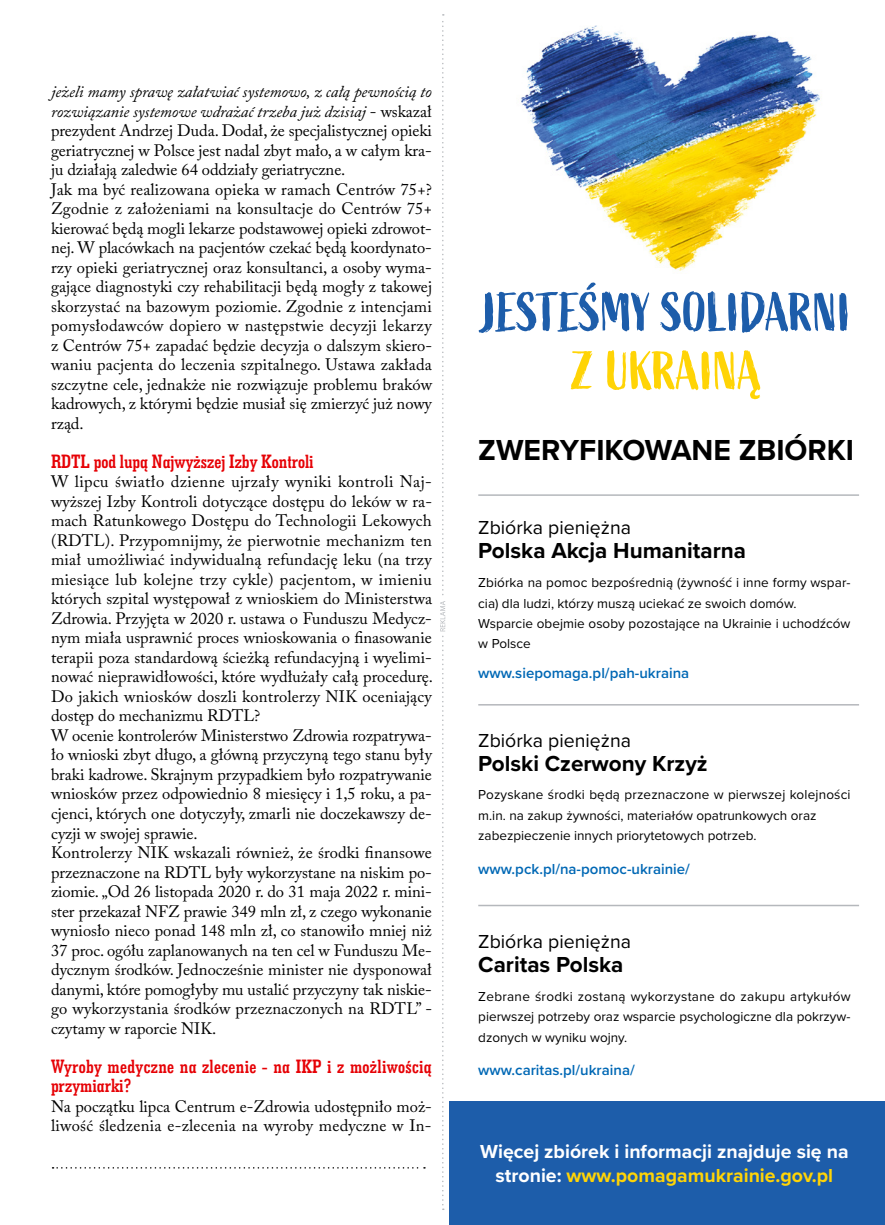
<style>
.page{position:relative;width:885px;height:1225px;background:#fff}
.page>*{position:absolute;margin:0;border:0;box-sizing:border-box;transform-origin:0 0}
.t1{font:700 30px "Proxima Nova";color:#000}
.t2{font:700 22.5px "Proxima Nova";color:#000}
.t3{font:19.5px/19.5px "Geo Slab 703 Bd Cn EU Normal";color:#e60005}
.t4{font:700 19.5px/24px "Proxima Nova";color:#fff;text-align:center}
.t5{font:19.5px "Proxima Nova";color:#000}
.t6{font:16.5px/19.5px "Adobe Caslon Pro";letter-spacing:.005em;color:#000}
.t7{font:600 15px "Proxima Nova";color:#0068b5}
.t8{font:13.5px/20.2px "Proxima Nova";color:#000}
.s1{font-style:italic}
.s2{color:#ffd406}
</style>
<div class="page">
<svg style="left:53px;top:1167px;width:372px;height:1px"></svg>
<div style="left:449px;top:1101px;width:435px;height:124px;background:#1d5daa"></div>
<hr style="left:478px;top:704px;width:381px;height:1px;background:#b5b8bc">
<hr style="left:478px;top:494px;width:381px;height:2px;background:#b5b8bc">
<hr style="left:478px;top:904px;width:381px;height:2px;background:#b5b8bc">
<img style="left:521px;top:25px;width:299px;height:246px">
<svg style="left:570px;top:350px;width:190px;height:49px"></svg>
<svg style="left:478px;top:282px;width:369px;height:51px"></svg>
<svg style="left:440px;top:14px;width:5px;height:1196px"></svg>
<p class="t6" style="left:51px;top:82px;width:382px"><span class="s1">jeżeli mamy sprawę załatwiać systemowo, z całą pewnością to rozwiązanie systemowe wdrażać trzeba już dzisiaj</span> - wskazał prezydent Andrzej Duda. Dodał, że specjalistycznej opieki geriatrycznej w Polsce jest nadal zbyt mało, a w całym kra&shy;ju działają zaledwie 64 oddziały geriatryczne.<br>Jak ma być realizowana opieka w ramach Centrów 75+?<br>Zgodnie z założeniami na konsultacje do Centrów 75+ kierować będą mogli lekarze podstawowej opieki zdrowot&shy;nej. W placówkach na pacjentów czekać będą koordynato&shy;rzy opieki geriatrycznej oraz konsultanci, a osoby wyma&shy;gające diagnostyki czy rehabilitacji będą mogły z takowej skorzystać na bazowym poziomie. Zgodnie z intencjami pomysłodawców dopiero w następstwie decyzji lekarzy z Centrów 75+ zapadać będzie decyzja o dalszym skiero&shy;waniu pacjenta do leczenia szpitalnego. Ustawa zakłada szczytne cele, jednakże nie rozwiązuje problemu braków kadrowych, z którymi będzie musiał się zmierzyć już nowy rząd.</p>
<p class="t3" style="left:51px;top:451px;width:264px">RDTL pod lupą Najwyższej Izby Kontroli</p>
<p class="t6" style="left:51px;top:472px;width:383px">W lipcu światło dzienne ujrzały wyniki kontroli Naj&shy;wyższej Izby Kontroli dotyczące dostępu do leków w ra&shy;mach Ratunkowego Dostępu do Technologii Lekowych (RDTL). Przypomnijmy, że pierwotnie mechanizm ten miał umożliwiać indywidualną refundację leku (na trzy miesiące lub kolejne trzy cykle) pacjentom, w imieniu których szpital występował z wnioskiem do Ministerstwa Zdrowia. Przyjęta w 2020 r. ustawa o Funduszu Medycz&shy;nym miała usprawnić proces wnioskowania o finasowanie terapii poza standardową ścieżką refundacyjną i wyelimi&shy;nować nieprawidłowości, które wydłużały całą procedurę.<br>Do jakich wniosków doszli kontrolerzy NIK oceniający dostęp do mechanizmu RDTL?<br>W ocenie kontrolerów Ministerstwo Zdrowia rozpatrywa&shy;ło wnioski zbyt długo, a główną przyczyną tego stanu były braki kadrowe. Skrajnym przypadkiem było rozpatrywanie wniosków przez odpowiednio 8 miesięcy i 1,5 roku, a pa&shy;cjenci, których one dotyczyły, zmarli nie doczekawszy de&shy;cyzji w swojej sprawie.<br>Kontrolerzy NIK wskazali również, że środki finansowe przeznaczone na RDTL były wykorzystane na niskim po&shy;ziomie. „Od 26 listopada 2020 r. do 31 maja 2022 r. mini&shy;ster przekazał NFZ prawie 349 mln zł, z czego wykonanie wyniosło nieco ponad 148 mln zł, co stanowiło mniej niż 37 proc. ogółu zaplanowanych na ten cel w Funduszu Me&shy;dycznym środków. Jednocześnie minister nie dysponował danymi, które pomogłyby mu ustalić przyczyny tak niskie&shy;go wykorzystania środków przeznaczonych na RDTL” - czytamy w raporcie NIK.</p>
<p class="t3" style="left:51px;top:1055px;width:382px">Wyroby medyczne na zlecenie - na IKP i z możliwością przymiarki?</p>
<p class="t6" style="left:51px;top:1096px;width:382px">Na początku lipca Centrum e-Zdrowia udostępniło moż&shy;liwość śledzenia e-zlecenia na wyroby medyczne w In-</p>
<h1 class="t1" style="left:478px;top:427px;width:377px">ZWERYFIKOWANE ZBIÓRKI</h1>
<p class="t5" style="left:478px;top:513px;width:154px">Zbiórka pieniężna</p>
<h2 class="t2" style="left:478px;top:534px;width:269px">Polska Akcja Humanitarna</h2>
<p class="t8" style="left:478px;top:572px;width:374px">Zbiórka na pomoc bezpośrednią (żywność i inne formy wspar&shy;cia) dla ludzi, którzy muszą uciekać ze swoich domów.<br>Wsparcie obejmie osoby pozostające na Ukrainie i uchodźców w Polsce</p>
<p class="t7" style="left:478px;top:662px;width:212px">www.siepomaga.pl/pah-ukraina</p>
<p class="t5" style="left:478px;top:725px;width:154px">Zbiórka pieniężna</p>
<h2 class="t2" style="left:478px;top:746px;width:231px">Polski Czerwony Krzyż</h2>
<p class="t8" style="left:478px;top:784px;width:374px">Pozyskane środki będą przeznaczone w pierwszej kolejności m.in. na zakup żywności, materiałów opatrunkowych oraz zabezpieczenie innych priorytetowych potrzeb.</p>
<p class="t7" style="left:478px;top:857px;width:213px">www.pck.pl/na-pomoc-ukrainie/</p>
<p class="t5" style="left:478px;top:927px;width:154px">Zbiórka pieniężna</p>
<h2 class="t2" style="left:478px;top:948px;width:147px">Caritas Polska</h2>
<p class="t8" style="left:478px;top:986px;width:374px;text-align:justify">Zebrane środki zostaną wykorzystane do zakupu artykułów pierwszej potrzeby oraz wsparcie psychologiczne dla pokrzyw&shy;dzonych w wyniku wojny.</p>
<p class="t7" style="left:478px;top:1059px;width:158px">www.caritas.pl/ukraina/</p>
<p class="t4" style="left:480px;top:1139px;width:370px">Więcej zbiórek i informacji znajduje się na stronie: <span class="s2">www.pomagamukrainie.gov.pl</span></p>
</div>
